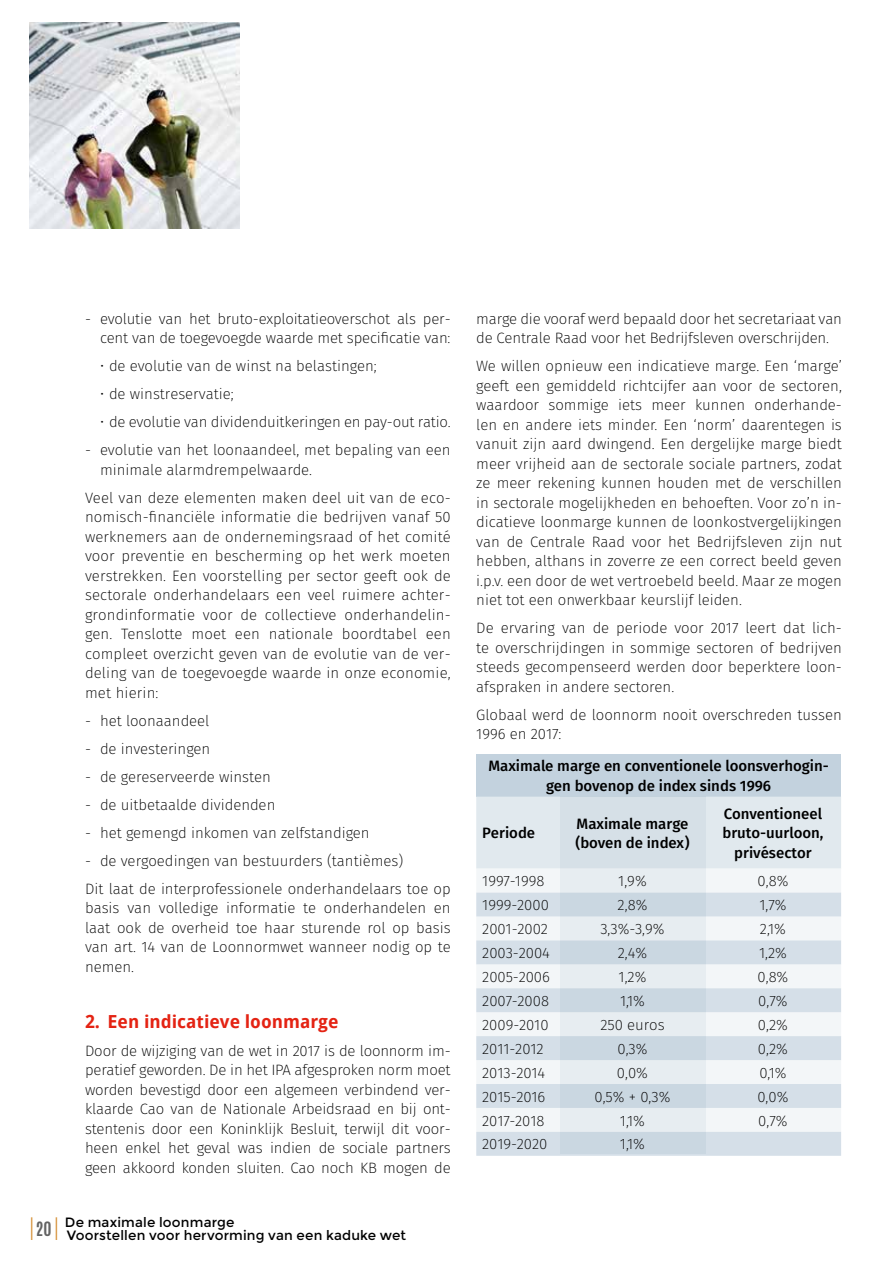
<style>
.page{position:relative;width:893px;height:1263px;background:#fff}
.page>*{position:absolute;margin:0;border:0;box-sizing:border-box;transform-origin:0 0}
.t1{font:300 25.95px "Antonio";color:#d58f34;scale:.64 1}
.t2{font:700 18px "Droid Sans";color:#e42313}
.t3{font:200 15px/19.5px "Fira Sans";color:#000;text-align:justify}
.t4{font:500 15px/19.5px "Fira Sans";color:#000;text-align:center}
.t5{font:13.5px/13.5px "Montserrat";letter-spacing:.01em;color:#000}
</style>
<div class="page">
<img style="left:30px;top:23px;width:210px;height:206px">
<div style="left:476px;top:754px;width:365px;height:43px;background:#c3d2de"></div>
<div style="left:476px;top:797px;width:365px;height:72px;background:#e1e9ee"></div>
<div style="left:477px;top:869px;width:364px;height:23px;background:#f3f6f8"></div>
<svg style="left:476px;top:892px;width:365px;height:264px;fill:#d5dfe8"></svg>
<svg style="left:560px;top:797px;width:146px;height:357px;background:#d8e1e8"></svg>
<p class="t3" style="left:85px;top:309px;width:367px;text-align:right">- evolutie van het bruto-exploitatieoverschot als per&shy;cent van de toegevoegde waarde met specificatie van:</p>
<p class="t3" style="left:100px;top:356px;width:278px">• de evolutie van de winst na belastingen;</p>
<p class="t3" style="left:100px;top:384px;width:135px">• de winstreservatie;</p>
<p class="t3" style="left:100px;top:412px;width:352px">• de evolutie van dividenduitkeringen en pay-out ratio.</p>
<p class="t3" style="left:100px;top:440px;width:352px;text-indent:-15px">- evolutie van het loonaandeel, met bepaling van een minimale alarmdrempelwaarde.</p>
<p class="t3" style="left:85px;top:488px;width:367px">Veel van deze elementen maken deel uit van de eco&shy;nomisch-financiële informatie die bedrijven vanaf 50 werknemers aan de ondernemingsraad of het comité voor preventie en bescherming op het werk moeten verstrekken. Een voorstelling per sector geeft ook de sectorale onderhandelaars een veel ruimere achter&shy;grondinformatie voor de collectieve onderhandelin&shy;gen. Tenslotte moet een nationale boordtabel een compleet overzicht geven van de evolutie van de ver&shy;deling van de toegevoegde waarde in onze economie, met hierin:</p>
<p class="t3" style="left:85px;top:711px;width:126px">- het loonaandeel</p>
<p class="t3" style="left:85px;top:739px;width:127px">- de investeringen</p>
<p class="t3" style="left:85px;top:767px;width:187px">- de gereserveerde winsten</p>
<p class="t3" style="left:85px;top:795px;width:192px">- de uitbetaalde dividenden</p>
<p class="t3" style="left:85px;top:823px;width:286px">- het gemengd inkomen van zelfstandigen</p>
<p class="t3" style="left:85px;top:847px;width:367px;line-height:28px">- de vergoedingen van bestuurders (tantièmes)<br>Dit laat de interprofessionele onderhandelaars toe op</p>
<p class="t3" style="left:85px;top:898px;width:367px">basis van volledige informatie te onderhandelen en laat ook de overheid toe haar sturende rol op basis van art. 14 van de Loonnormwet wanneer nodig op te nemen.</p>
<p class="t2" style="left:85px;top:1011px;width:255px">2. Een indicatieve loonmarge</p>
<p class="t3" style="left:85px;top:1041px;width:367px">Door de wijziging van de wet in 2017 is de loonnorm im&shy;peratief geworden. De in het IPA afgesproken norm moet worden bevestigd door een algemeen verbindend ver&shy;klaarde Cao van de Nationale Arbeidsraad en bij ont&shy;stentenis door een Koninklijk Besluit, terwijl dit voor&shy;heen enkel het geval was indien de sociale partners geen akkoord konden sluiten. Cao noch KB mogen de</p>
<h1 class="t1" style="left:30px;top:1211px;width:46px">I<sup>20</sup>I</h1>
<p class="t5" style="left:65px;top:1215px;width:343px">De maximale loonmarge<br>Voorstellen voor hervorming van een kaduke wet</p>
<p class="t3" style="left:476px;top:309px;width:367px">marge die vooraf werd bepaald door het secretariaat van de Centrale Raad voor het Bedrijfsleven overschrijden.</p>
<p class="t3" style="left:476px;top:356px;width:367px">We willen opnieuw een indicatieve marge. Een ‘marge’ geeft een gemiddeld richtcijfer aan voor de sectoren, waardoor sommige iets meer kunnen onderhande&shy;len en andere iets minder. Een ‘norm’ daarentegen is vanuit zijn aard dwingend. Een dergelijke marge biedt meer vrijheid aan de sectorale sociale partners, zodat ze meer rekening kunnen houden met de verschillen in sectorale mogelijkheden en behoeften. Voor zo’n in&shy;dicatieve loonmarge kunnen de loonkostvergelijkingen van de Centrale Raad voor het Bedrijfsleven zijn nut hebben, althans in zoverre ze een correct beeld geven i.p.v. een door de wet vertroebeld beeld. Maar ze mogen niet tot een onwerkbaar keurslijf leiden.</p>
<p class="t3" style="left:476px;top:618px;width:367px">De ervaring van de periode voor 2017 leert dat lich&shy;te overschrijdingen in sommige sectoren of bedrijven steeds gecompenseerd werden door beperktere loon&shy;afspraken in andere sectoren.</p>
<p class="t3" style="left:476px;top:705px;width:367px">Globaal werd de loonnorm nooit overschreden tussen<br>1996 en 2017:</p>
<p class="t4" style="left:488px;top:756px;width:342px">Maximale marge en conventionele loonsverhogin&shy;gen bovenop de index sinds 1996</p>
<p class="t4" style="left:482px;top:823px;width:54px">Periode</p>
<p class="t4" style="left:575px;top:813px;width:116px;text-align:left">Maximale marge (boven de index)</p>
<p class="t4" style="left:722px;top:804px;width:103px">Conventioneel bruto-uurloon, privésector</p>
<p class="t3" style="left:482px;top:871px;width:64px">1997-1998</p>
<p class="t3" style="left:618px;top:871px;width:30px">1,9%</p>
<p class="t3" style="left:757px;top:871px;width:32px">0,8%</p>
<p class="t3" style="left:482px;top:895px;width:68px">1999-2000</p>
<p class="t3" style="left:618px;top:895px;width:31px">2,8%</p>
<p class="t3" style="left:759px;top:895px;width:29px">1,7%</p>
<p class="t3" style="left:482px;top:919px;width:67px">2001-2002</p>
<p class="t3" style="left:600px;top:919px;width:66px">3,3%-3,9%</p>
<p class="t3" style="left:760px;top:919px;width:28px">2,1%</p>
<p class="t3" style="left:482px;top:943px;width:69px">2003-2004</p>
<p class="t3" style="left:618px;top:943px;width:31px">2,4%</p>
<p class="t3" style="left:759px;top:943px;width:29px">1,2%</p>
<p class="t3" style="left:482px;top:967px;width:69px">2005-2006</p>
<p class="t3" style="left:619px;top:967px;width:29px">1,2%</p>
<p class="t3" style="left:757px;top:967px;width:32px">0,8%</p>
<p class="t3" style="left:482px;top:991px;width:68px">2007-2008</p>
<p class="t3" style="left:620px;top:991px;width:27px">1,1%</p>
<p class="t3" style="left:758px;top:991px;width:31px">0,7%</p>
<p class="t3" style="left:482px;top:1015px;width:68px">2009-2010</p>
<p class="t3" style="left:600px;top:1015px;width:66px">250 euros</p>
<p class="t3" style="left:758px;top:1015px;width:31px">0,2%</p>
<p class="t3" style="left:482px;top:1039px;width:63px">2011-2012</p>
<p class="t3" style="left:617px;top:1039px;width:32px">0,3%</p>
<p class="t3" style="left:758px;top:1039px;width:31px">0,2%</p>
<p class="t3" style="left:482px;top:1063px;width:65px">2013-2014</p>
<p class="t3" style="left:617px;top:1063px;width:33px">0,0%</p>
<p class="t3" style="left:759px;top:1063px;width:29px">0,1%</p>
<p class="t3" style="left:482px;top:1086px;width:65px">2015-2016</p>
<p class="t3" style="left:594px;top:1086px;width:78px">0,5% + 0,3%</p>
<p class="t3" style="left:757px;top:1086px;width:33px">0,0%</p>
<p class="t3" style="left:482px;top:1110px;width:64px">2017-2018</p>
<p class="t3" style="left:620px;top:1110px;width:27px">1,1%</p>
<p class="t3" style="left:758px;top:1110px;width:31px">0,7%</p>
<p class="t3" style="left:482px;top:1134px;width:67px">2019-2020</p>
<p class="t3" style="left:620px;top:1134px;width:27px">1,1%</p>
</div>
